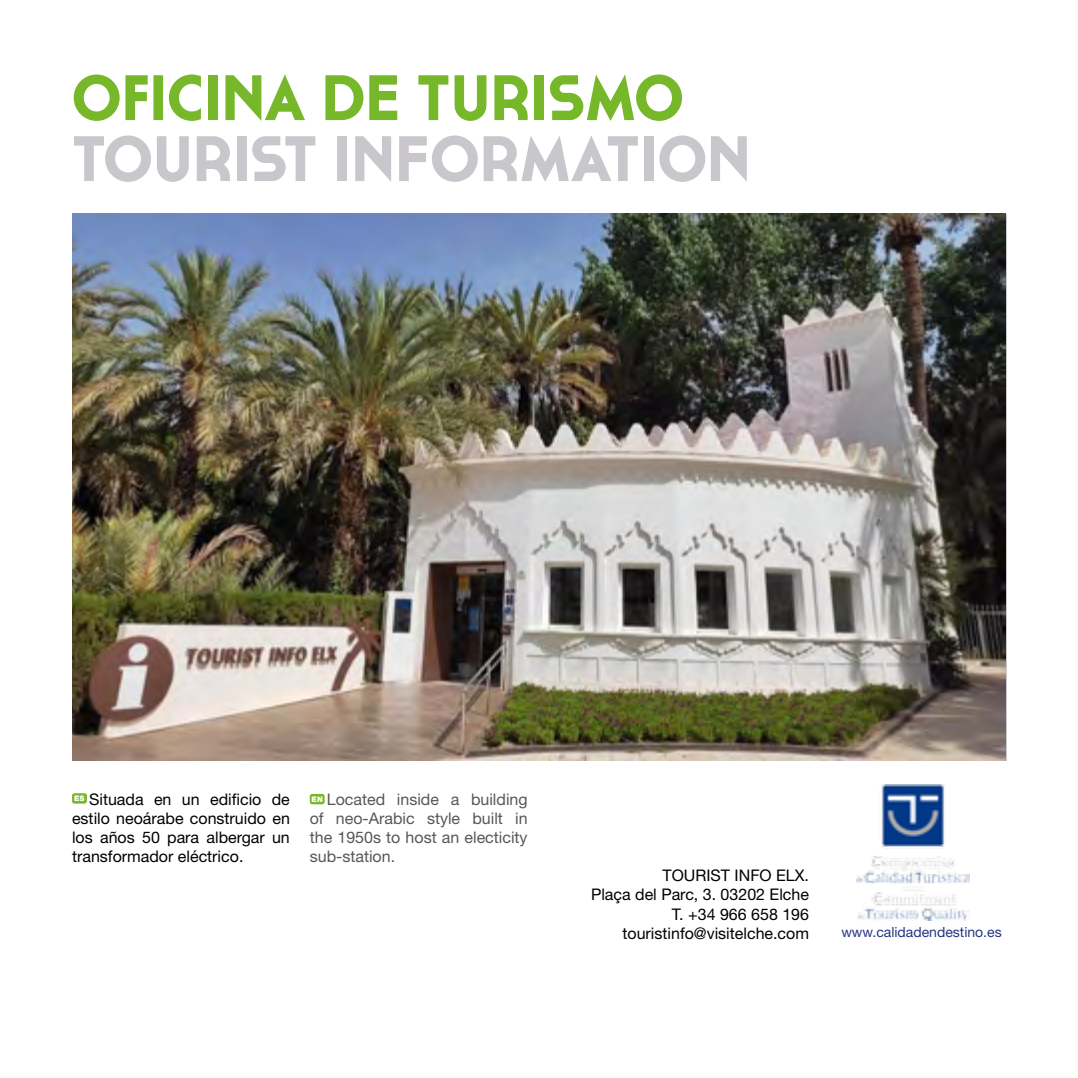
<style>
.page{position:relative;width:1078px;height:1078px;background:#fff}
.page>*{position:absolute;margin:0;border:0;box-sizing:border-box;transform-origin:0 0}
.t1{font:700 64px "Cassannet";color:#cac7cc}
.t2{font:700 64px "Cassannet";color:#76b82a}
.t3{font:16px/19.2px "Helvetica Neue LT Std";color:#000;text-align:justify}
.t4{font:16px/19.2px "Helvetica Neue LT Std";color:#575756;text-align:justify}
.t5{font:14px "Helvetica Neue LT Std";color:#283583}
.t6{font:900 7.6px "Helvetica Neue LT Std";color:#fff}
</style>
<div class="page">
<img style="left:72px;top:214px;width:933px;height:546px">
<div style="left:72px;top:793px;width:15px;height:10px;background:#76b82a;border-radius:2px"></div>
<div style="left:310px;top:793px;width:14px;height:11px;background:#76b82a;border-radius:2px"></div>
<img style="left:856px;top:784px;width:113px;height:136px">
<h1 class="t2" style="left:72px;top:60px;width:613px">OFICINA DE TURISMO</h1>
<h1 class="t1" style="left:72px;top:120px;width:680px">TOURIST INFORMATION</h1>
<p class="t3" style="left:72px;top:789px;width:219px;text-indent:17px">Situada en un edificio de estilo neoárabe construido en los años 50 para albergar un transformador eléctrico.</p>
<p class="t4" style="left:310px;top:789px;width:219px;text-indent:17px">Located inside a building of neo-Arabic style built in the 1950s to host an electicity sub-station.</p>
<p class="t6" style="left:74px;top:793px;width:12px">ES</p>
<p class="t6" style="left:311px;top:794px;width:13px">EN</p>
<p class="t3" style="left:591px;top:865px;width:219px;text-align:right">TOURIST INFO ELX.<br>Plaça del Parc, 3. 03202 Elche<br>T. +34 966 658 196 touristinfo@visitelche.com</p>
<p class="t5" style="left:841px;top:923px;width:162px">www.calidadendestino.es</p>
</div>
